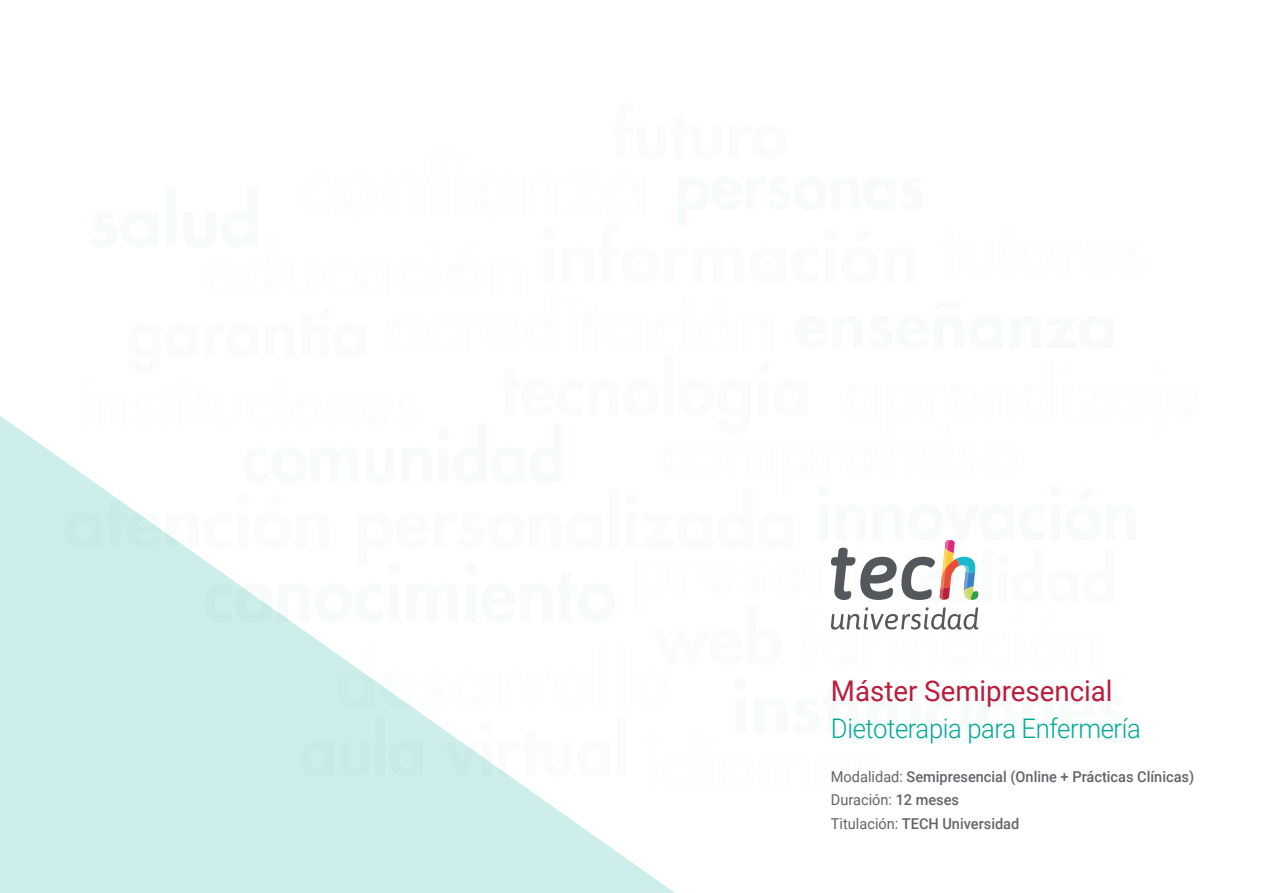
<style>
.page{position:relative;width:1263px;height:893px;background:#fff}
.page>*{position:absolute;margin:0;border:0;box-sizing:border-box;transform-origin:0 0}
.t1{font:28.5px "Roboto";color:#ba1e3c}
.t2{font:300 27px "Roboto";letter-spacing:-.015em;color:#00a996;scale:.95 1}
.t3{font:500 15px/23.7px "Roboto";color:#61646a}
.s1{font-weight:400}
</style>
<div class="page">
<svg style="left:0;top:416px;width:675px;height:477px;fill:#cdeeea"></svg>
<svg style="left:64px;top:416px;width:915px;height:374px"></svg>
<h1 class="t1" style="left:831px;top:671px;width:283px">Máster Semipresencial</h1>
<h2 class="t2" style="left:831px;top:709px;width:328px">Dietoterapia para Enfermería</h2>
<p class="t3" style="left:831px;top:764px;width:365px"><span class="s1">Modalidad:</span> Semipresencial (Online + Prácticas Clínicas)<br><span class="s1">Duración:</span> 12 meses<br><span class="s1">Titulación:</span> TECH Universidad</p>
</div>
